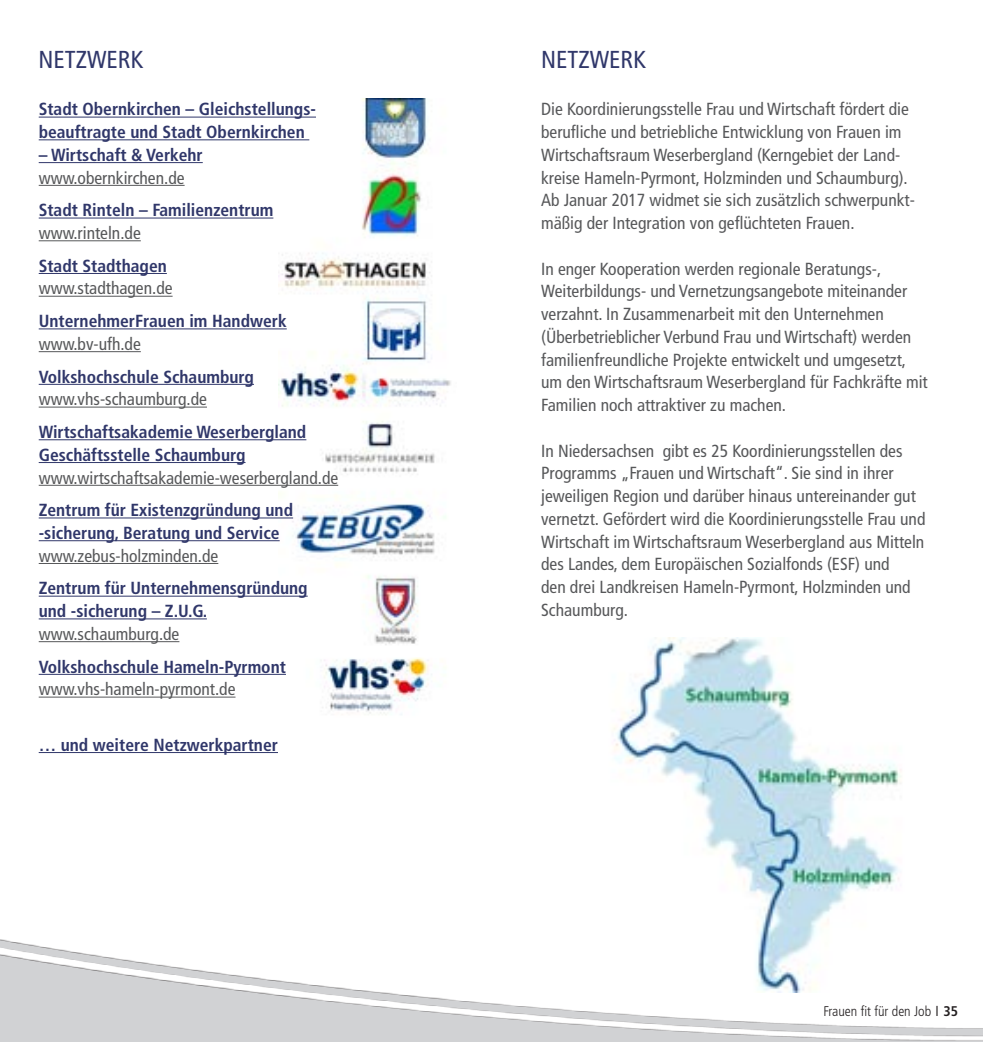
<style>
.page{position:relative;width:983px;height:1042px;background:#fff}
.page>*{position:absolute;margin:0;border:0;box-sizing:border-box;transform-origin:0 0}
.t1{font:condensed 24.5px "Frutiger";color:#30376a}
.t2{font:condensed 17.5px/22.8px "Frutiger";color:#57585a}
.t3{font:700 condensed 17.5px/22.8px "Frutiger";color:#30376a}
.t4{font:300 condensed 14px "Frutiger";color:#231f20}
.s1{font-family:"Trade Gothic";font-weight:400;font-stretch:normal}
.s2{font-weight:700}
</style>
<div class="page">
<svg style="left:0;top:1038px;width:982px;height:4px;background:#d2d3d5"></svg>
<svg style="left:0;top:939px;width:982px;height:99px"></svg>
<img style="left:278px;top:99px;width:173px;height:616px">
<hr style="left:39px;top:117px;width:277px;height:1px;background:#30376a">
<hr style="left:39px;top:139px;width:270px;height:1px;background:#30376a">
<hr style="left:39px;top:162px;width:164px;height:1px;background:#30376a">
<hr style="left:39px;top:185px;width:145px;height:1px;background:#57585a">
<hr style="left:39px;top:218px;width:234px;height:1px;background:#30376a">
<hr style="left:39px;top:240px;width:102px;height:1px;background:#57585a">
<hr style="left:39px;top:273px;width:128px;height:1px;background:#30376a">
<hr style="left:39px;top:296px;width:133px;height:1px;background:#57585a">
<hr style="left:39px;top:328px;width:248px;height:1px;background:#30376a">
<hr style="left:39px;top:351px;width:102px;height:1px;background:#57585a">
<hr style="left:39px;top:384px;width:215px;height:1px;background:#30376a">
<hr style="left:39px;top:407px;width:168px;height:1px;background:#57585a">
<hr style="left:39px;top:439px;width:267px;height:1px;background:#30376a">
<hr style="left:39px;top:462px;width:206px;height:1px;background:#30376a">
<hr style="left:39px;top:485px;width:299px;height:1px;background:#57585a">
<hr style="left:39px;top:517px;width:254px;height:1px;background:#30376a">
<hr style="left:39px;top:540px;width:240px;height:1px;background:#30376a">
<hr style="left:39px;top:563px;width:179px;height:1px;background:#57585a">
<hr style="left:39px;top:596px;width:268px;height:1px;background:#30376a">
<hr style="left:39px;top:618px;width:168px;height:1px;background:#30376a">
<hr style="left:39px;top:641px;width:140px;height:1px;background:#57585a">
<hr style="left:39px;top:674px;width:247px;height:1px;background:#30376a">
<hr style="left:39px;top:696px;width:196px;height:1px;background:#57585a">
<hr style="left:39px;top:752px;width:239px;height:1px;background:#30376a">
<img style="left:575px;top:637px;width:335px;height:355px">
<h1 class="t1" style="left:38px;top:45px;width:106px">NETZWERK</h1>
<h1 class="t1" style="left:541px;top:45px;width:106px">NETZWERK</h1>
<p class="t3" style="left:39px;top:98px;width:279px">Stadt Obernkirchen – Gleichstellungs&shy;beauftragte und Stadt Obernkirchen</p>
<p class="t3" style="left:39px;top:143px;width:165px">– Wirtschaft &amp; Verkehr</p>
<p class="t2" style="left:39px;top:166px;width:147px">www.obernkirchen.de</p>
<p class="t3" style="left:39px;top:199px;width:236px">Stadt Rinteln – Familienzentrum</p>
<p class="t2" style="left:39px;top:222px;width:104px">www.rinteln.de</p>
<p class="t3" style="left:39px;top:254px;width:130px">Stadt Stadthagen</p>
<p class="t2" style="left:39px;top:277px;width:135px">www.stadthagen.de</p>
<p class="t3" style="left:39px;top:310px;width:249px">UnternehmerFrauen im Handwerk</p>
<p class="t2" style="left:39px;top:333px;width:104px">www.bv-ufh.de</p>
<p class="t3" style="left:39px;top:365px;width:217px">Volkshochschule Schaumburg</p>
<p class="t2" style="left:39px;top:388px;width:170px">www.vhs-schaumburg.de</p>
<p class="t3" style="left:39px;top:421px;width:269px">Wirtschaftsakademie Weserbergland<br>Geschäftsstelle Schaumburg</p>
<p class="t2" style="left:39px;top:466px;width:301px">www.wirtschaftsakademie-weserbergland.de</p>
<p class="t3" style="left:39px;top:499px;width:256px">Zentrum für Existenzgründung und -sicherung, Beratung und Service</p>
<p class="t2" style="left:39px;top:544px;width:181px">www.zebus-holzminden.de</p>
<p class="t3" style="left:39px;top:577px;width:270px">Zentrum für Unternehmensgründung und -sicherung – Z.U.G.</p>
<p class="t2" style="left:39px;top:622px;width:142px">www.schaumburg.de</p>
<p class="t3" style="left:39px;top:655px;width:249px">Volkshochschule Hameln-Pyrmont</p>
<p class="t2" style="left:39px;top:678px;width:198px">www.vhs-hameln-pyrmont.de</p>
<p class="t3" style="left:39px;top:733px;width:241px">… und weitere Netzwerkpartner</p>
<p class="t2" style="left:541px;top:98px;width:375px">Die Koordinierungsstelle Frau und Wirtschaft fördert die berufliche und betriebliche Entwicklung von Frauen im Wirtschaftsraum Weserbergland (Kerngebiet der Land&shy;kreise Hameln-Pyrmont, Holzminden und Schaumburg).<br>Ab Januar 2017 widmet sie sich zusätzlich schwerpunkt&shy;mäßig der Integration von geflüchteten Frauen.</p>
<p class="t2" style="left:541px;top:257px;width:388px">In enger Kooperation werden regionale Beratungs-, Weiterbildungs- und Vernetzungsangebote miteinander verzahnt. In Zusammenarbeit mit den Unternehmen (Überbetrieblicher Verbund Frau und Wirtschaft) werden familienfreundliche Projekte entwickelt und umgesetzt, um den Wirtschaftsraum Weserbergland für Fachkräfte mit Familien noch attraktiver zu machen.</p>
<p class="t2" style="left:541px;top:439px;width:386px">In Niedersachsen gibt es 25 Koordinierungsstellen des Programms „Frauen und Wirtschaft“. Sie sind in ihrer jeweiligen Region und darüber hinaus untereinander gut vernetzt. Gefördert wird die Koordinierungsstelle Frau und Wirtschaft im Wirtschaftsraum Weserbergland aus Mitteln des Landes, dem Europäischen Sozialfonds (ESF) und<br>den drei Landkreisen Hameln-Pyrmont, Holzminden und Schaumburg.</p>
<p class="t4" style="left:823px;top:1003px;width:136px">Frauen fit für den Job <span class="s1">I</span> <span class="s2">35</span></p>
</div>
